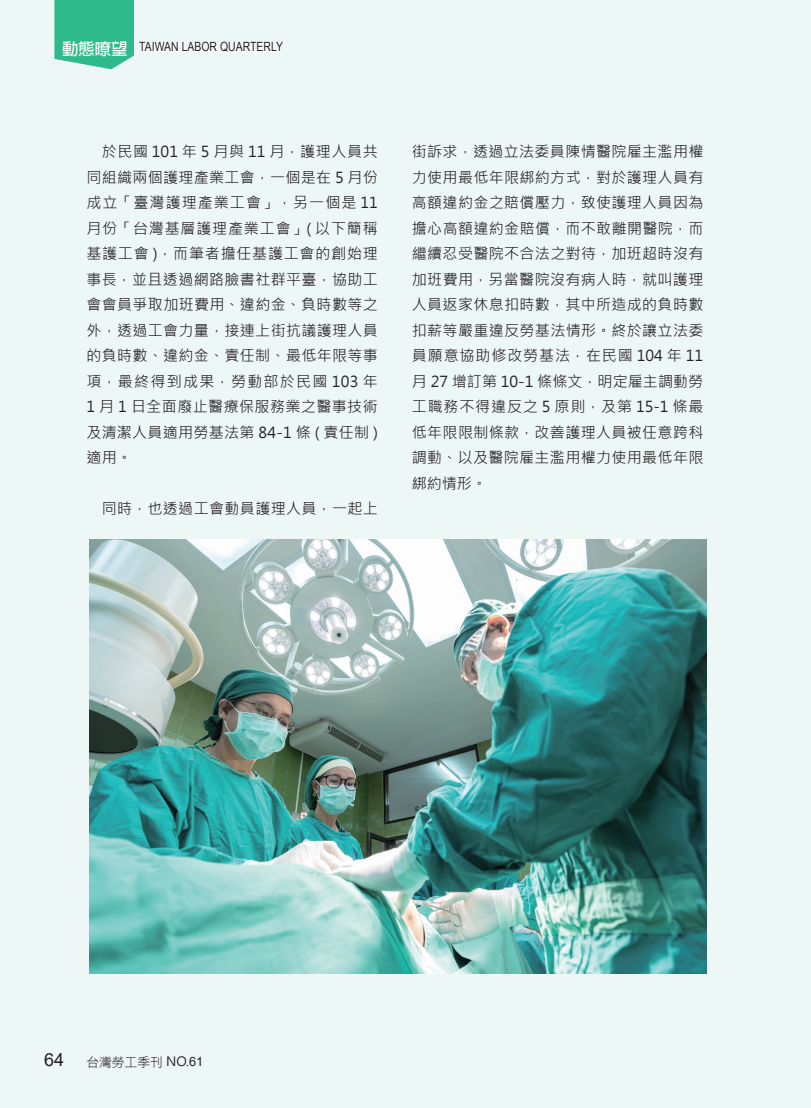
<style>
.page{position:relative;width:811px;height:1108px;background:#fff}
.page>*{position:absolute;margin:0;border:0;box-sizing:border-box;transform-origin:0 0}
.t1{font:15px/25.5px "Microsoft Jheng Hei";letter-spacing:.025em;color:#231f20;text-align:justify}
.t2{font:12.75px "Arial Narrow";color:#231f20}
.t3{font:12.75px "DF Hei Lt HK BF";color:#231f20}
.s1{font-family:"Adobe Fan Heiti Std";font-weight:700;font-size:16.5px;color:#fff}
.s2{font-family:"Arial";font-size:18px}
.s3{font-family:"Microsoft Jheng Hei"}
.s4{font-family:"Arial"}
</style>
<div class="page">
<div style="left:0;top:0;width:810px;height:1108px;background:#edf7f5"></div>
<img style="left:89px;top:540px;width:617px;height:434px">
<svg style="left:54px;top:0;width:230px;height:69px"></svg>
<p class="t2" style="left:62px;top:37px;width:223px"><span class="s1">動態暸望</span> TAIWAN LABOR QUARTERLY</p>
<p class="t1" style="left:86px;top:139px;width:293px;text-indent:15px">於民國 101 年 5 月與 11 月，護理人員共同組織兩個護理產業工會，一個是在 5 月份成立「臺灣護理產業工會」，另一個是 11月份「台灣基層護理產業工會」( 以下簡稱基護工會 )，而筆者擔任基護工會的創始理事長，並且透過網路臉書社群平臺，協助工會會員爭取加班費用、違約金、負時數等之外，透過工會力量，接連上街抗議護理人員的負時數、違約金、責任制、最低年限等事項，最終得到成果，勞動部於民國 103 年1 月 1 日全面廢止醫療保服務業之醫事技術及清潔人員適用勞基法第 84-1 條 ( 責任制 )適用。</p>
<p class="t1" style="left:102px;top:496px;width:277px">同時，也透過工會動員護理人員，一起上</p>
<p class="t1" style="left:412px;top:139px;width:293px">街訴求，透過立法委員陳情醫院雇主濫用權力使用最低年限綁約方式，對於護理人員有高額違約金之賠償壓力，致使護理人員因為擔心高額違約金賠償，而不敢離開醫院，而繼續忍受醫院不合法之對待，加班超時沒有加班費用，另當醫院沒有病人時，就叫護理人員返家休息扣時數，其中所造成的負時數扣薪等嚴重違反勞基法情形。終於讓立法委員願意協助修改勞基法，在民國 104 年 11月 27 增訂第 10-1 條條文，明定雇主調動勞工職務不得違反之 5 原則，及第 15-1 條最低年限限制條款，改善護理人員被任意跨科調動、以及醫院雇主濫用權力使用最低年限綁約情形。</p>
<p class="t3" style="left:44px;top:1055px;width:160px"><span class="s2">64</span> 台灣勞工季刊 <span class="s3">NO.</span><span class="s4">61</span></p>
</div>
